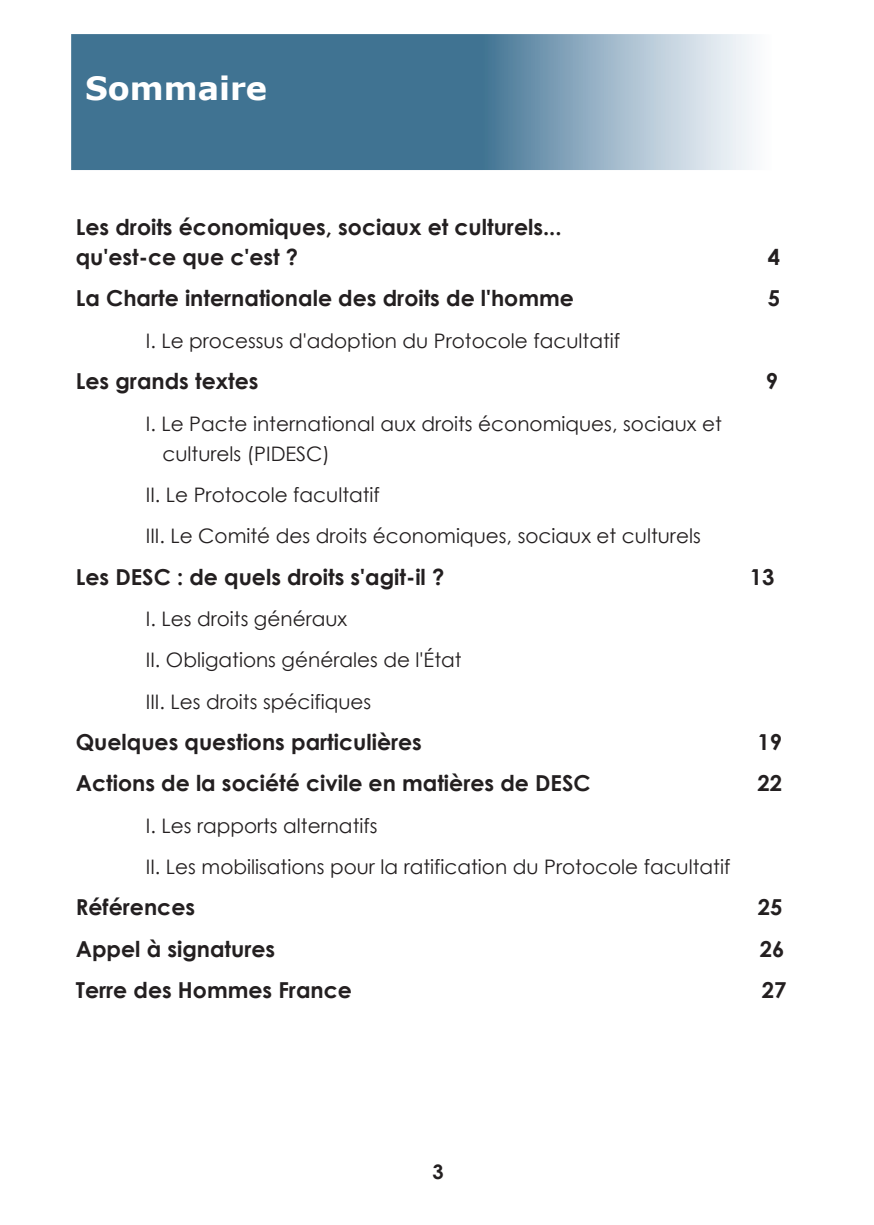
<style>
.page{position:relative;width:874px;height:1225px;background:#fff}
.page>*{position:absolute;margin:0;border:0;box-sizing:border-box;transform-origin:0 0}
.t1{font:700 32px "Verdana";color:#fff}
.t2{font:700 22px/30px "Century Gothic";color:#231f20}
.t3{font:20px/41.4px "Century Gothic";color:#231f20}
.t4{font:700 20px "Century Gothic";color:#231f20}
</style>
<div class="page">
<svg style="left:71px;top:34px;width:682px;height:136px;background:#678fa8"></svg>
<h1 class="t1" style="left:85px;top:70px;width:183px">Sommaire</h1>
<p class="t2" style="left:76px;top:212px;width:487px">Les droits économiques, sociaux et culturels... qu'est-ce que c'est ?</p>
<p class="t2" style="left:767px;top:242px;width:14px">4</p>
<p class="t2" style="left:76px;top:284px;width:499px">La Charte internationale des droits de l'homme</p>
<p class="t2" style="left:767px;top:284px;width:14px">5</p>
<p class="t3" style="left:146px;top:320px;width:475px">I. Le processus d'adoption du Protocole facultatif</p>
<p class="t2" style="left:76px;top:366px;width:184px">Les grands textes</p>
<p class="t2" style="left:765px;top:366px;width:14px">9</p>
<p class="t3" style="left:162px;top:408px;width:560px;line-height:30px;text-indent:-17px">I. Le Pacte international aux droits économiques, sociaux et culturels (PIDESC)</p>
<p class="t3" style="left:146px;top:474px;width:556px">II. Le Protocole facultatif<br>III. Le Comité des droits économiques, sociaux et culturels</p>
<p class="t2" style="left:76px;top:562px;width:370px">Les DESC : de quels droits s'agit-il ?</p>
<p class="t2" style="left:749px;top:562px;width:26px">13</p>
<p class="t3" style="left:146px;top:598px;width:317px">I. Les droits généraux<br>II. Obligations générales de l'État<br>III. Les droits spécifiques</p>
<p class="t2" style="left:76px;top:727px;width:347px">Quelques questions particulières</p>
<p class="t2" style="left:757px;top:727px;width:26px">19</p>
<p class="t2" style="left:76px;top:768px;width:516px">Actions de la société civile en matières de DESC</p>
<p class="t2" style="left:757px;top:768px;width:26px">22</p>
<p class="t3" style="left:146px;top:805px;width:585px">I. Les rapports alternatifs<br>II. Les mobilisations pour la ratification du Protocole facultatif</p>
<p class="t2" style="left:76px;top:892px;width:121px">Références</p>
<p class="t2" style="left:757px;top:892px;width:26px">25</p>
<p class="t2" style="left:76px;top:934px;width:201px">Appel à signatures</p>
<p class="t2" style="left:759px;top:934px;width:26px">26</p>
<p class="t2" style="left:76px;top:975px;width:277px">Terre des Hommes France</p>
<p class="t2" style="left:761px;top:975px;width:26px">27</p>
<p class="t4" style="left:432px;top:1160px;width:13px">3</p>
</div>
